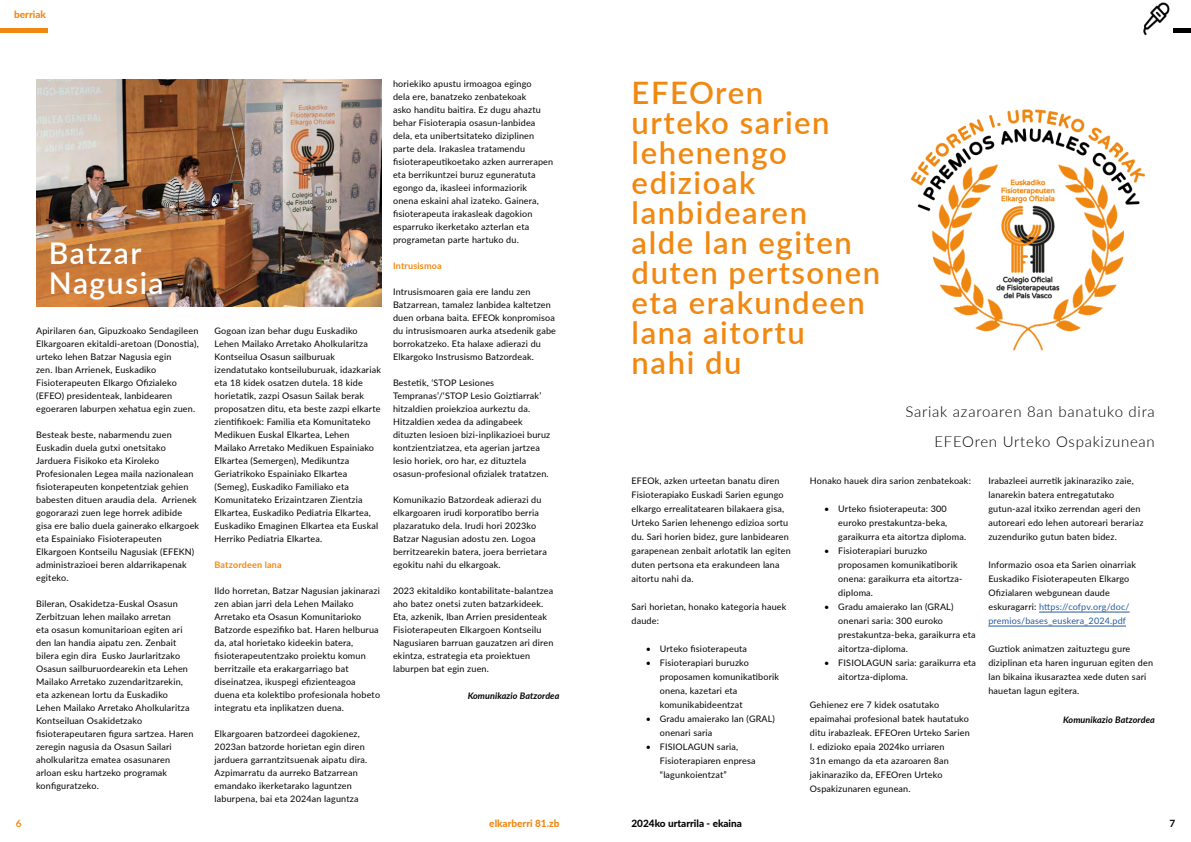
<style>
.page{position:relative;width:1191px;height:842px;background:#fff}
.page>*{position:absolute;margin:0;border:0;box-sizing:border-box;transform-origin:0 0}
.t1{font:600 31px/30px "Lato";letter-spacing:.05em;color:#f18811}
.t2{font:600 30px/30px "Lato";letter-spacing:.05em;color:#fff}
.t3{font:300 15px/30px "Lato";letter-spacing:.05em;color:#000;text-align:right}
.t4{font:800 10px "Lato";color:#000}
.t5{font:800 10px "Lato";color:#f18811}
.t6{font:700 10px "Lato";color:#f18811}
.t7{font:700 10px "Lato";color:#000}
.t8{font:9px/13px "Lato";letter-spacing:.02em;color:#000}
.t9{font:italic 700 9px "Lato";letter-spacing:.01em;color:#000}
.t10{font:700 9px "Lato";letter-spacing:.02em;color:#f18811}
.s1{color:#275b9b}
</style>
<div class="page">
<img style="left:36px;top:80px;width:345px;height:226px">
<hr style="left:1174px;top:29px;width:17px;height:4px;background:#000">
<img style="left:1143px;top:2px;width:27px;height:33px">
<hr style="left:1039px;top:612px;width:90px;height:1px;background:#275b9b">
<hr style="left:988px;top:626px;width:138px;height:1px;background:#275b9b">
<img style="left:910px;top:109px;width:236px;height:242px">
<hr style="left:0;top:29px;width:47px;height:4px;background:#f18811">
<p class="t5" style="left:14px;top:7px;width:33px">berriak</p>
<h2 class="t2" style="left:49px;top:236px;width:116px">Batzar<br>Nagusia</h2>
<p class="t8" style="left:36px;top:324px;width:164px">Apirilaren 6an, Gipuzkoako Sendagileen Elkargoaren ekitaldi-aretoan (Donostia), urteko lehen Batzar Nagusia egin<br>zen. Iban Arrienek, Euskadiko Fisioterapeuten Elkargo Ofizialeko (EFEO) presidenteak, lanbidearen egoeraren laburpen xehatua egin zuen.</p>
<p class="t8" style="left:36px;top:428px;width:164px">Besteak beste, nabarmendu zuen Euskadin duela gutxi onetsitako Jarduera Fisikoko eta Kiroleko Profesionalen Legea maila nazionalean fisioterapeuten konpetentziak gehien babesten dituen araudia dela. Arrienek gogorarazi zuen lege horrek adibide gisa ere balio duela gainerako elkargoek eta Espainiako Fisioterapeuten Elkargoen Kontseilu Nagusiak (EFEKN) administrazioei beren aldarrikapenak egiteko.</p>
<p class="t8" style="left:36px;top:597px;width:159px">Bileran, Osakidetza-Euskal Osasun Zerbitzuan lehen mailako arretan<br>eta osasun komunitarioan egiten ari den lan handia aipatu zen. Zenbait bilera egin dira Eusko Jaurlaritzako Osasun sailburuordearekin eta Lehen Mailako Arretako zuzendaritzarekin, eta azkenean lortu da Euskadiko Lehen Mailako Arretako Aholkularitza Kontseiluan Osakidetzako fisioterapeutaren figura sartzea. Haren zeregin nagusia da Osasun Sailari aholkularitza ematea osasunaren arloan esku hartzeko programak konfiguratzeko.</p>
<p class="t8" style="left:215px;top:324px;width:168px">Gogoan izan behar dugu Euskadiko Lehen Mailako Arretako Aholkularitza Kontseilua Osasun sailburuak izendatutako kontseiluburuak, idazkariak eta 18 kidek osatzen dutela. 18 kide horietatik, zazpi Osasun Sailak berak proposatzen ditu, eta beste zazpi elkarte zientifikoek: Familia eta Komunitateko Medikuen Euskal Elkartea, Lehen Mailako Arretako Medikuen Espainiako Elkartea (Semergen), Medikuntza Geriatrikoko Espainiako Elkartea (Semeg), Euskadiko Familiako eta Komunitateko Erizaintzaren Zientzia Elkartea, Euskadiko Pediatria Elkartea, Euskadiko Emaginen Elkartea eta Euskal Herriko Pediatria Elkartea.</p>
<p class="t10" style="left:215px;top:558px;width:69px">Batzordeen lana</p>
<p class="t8" style="left:215px;top:584px;width:167px">Ildo horretan, Batzar Nagusian jakinarazi zen abian jarri dela Lehen Mailako Arretako eta Osasun Komunitarioko Batzorde espezifiko bat. Haren helburua da, atal horietako kideekin batera, fisioterapeutentzako proiektu komun berritzaile eta erakargarriago bat diseinatzea, ikuspegi efizienteagoa duena eta kolektibo profesionala hobeto integratu eta inplikatzen duena.</p>
<p class="t8" style="left:215px;top:727px;width:154px">Elkargoaren batzordeei dagokienez, 2023an batzorde horietan egin diren jarduera garrantzitsuenak aipatu dira.<br>Azpimarratu da aurreko Batzarrean emandako ikerketarako laguntzen laburpena, bai eta 2024an laguntza</p>
<p class="t8" style="left:393px;top:77px;width:162px">horiekiko apustu irmoagoa egingo<br>dela ere, banatzeko zenbatekoak<br>asko handitu baitira. Ez dugu ahaztu behar Fisioterapia osasun-lanbidea dela, eta unibertsitateko diziplinen parte dela. Irakaslea tratamendu fisioterapeutikoetako azken aurrerapen eta berrikuntzei buruz eguneratuta egongo da, ikasleei informaziorik onena eskaini ahal izateko. Gainera, fisioterapeuta irakasleak dagokion esparruko ikerketako azterlan eta programetan parte hartuko du.</p>
<p class="t10" style="left:393px;top:259px;width:50px">Intrusismoa</p>
<p class="t8" style="left:393px;top:285px;width:164px">Intrusismoaren gaia ere landu zen Batzarrean, tamalez lanbidea kaltetzen duen orbana baita. EFEOk konpromisoa du intrusismoaren aurka atsedenik gabe borrokatzeko. Eta halaxe adierazi du Elkargoko Instrusismo Batzordeak.</p>
<p class="t8" style="left:393px;top:376px;width:159px">Bestetik, ‘STOP Lesiones Tempranas’/‘STOP Lesio Goiztiarrak’ hitzaldien proiekzioa aurkeztu da.<br>Hitzaldien xedea da adingabeek dituzten lesioen bizi-inplikazioei buruz kontzientziatzea, eta agerian jartzea lesio horiek, oro har, ez dituztela osasun-profesional ofizialek tratatzen.</p>
<p class="t8" style="left:393px;top:493px;width:155px">Komunikazio Batzordeak adierazi du elkargoaren irudi korporatibo berria plazaratuko dela. Irudi hori 2023ko Batzar Nagusian adostu zen. Logoa berritzearekin batera, joera berrietara egokitu nahi du elkargoak.</p>
<p class="t8" style="left:393px;top:584px;width:162px">2023 ekitaldiko kontabilitate-balantzea aho batez onetsi zuten batzarkideek.<br>Eta, azkenik, Iban Arrien presidenteak Fisioterapeuten Elkargoen Kontseilu Nagusiaren barruan gauzatzen ari diren ekintza, estrategia eta proiektuen laburpen bat egin zuen.</p>
<p class="t9" style="left:468px;top:689px;width:93px">Komunikazio Batzordea</p>
<h1 class="t1" style="left:631px;top:77px;width:250px">EFEOren<br>urteko sarien lehenengo edizioak lanbidearen<br>alde lan egiten duten pertsonen eta erakundeen lana aitortu<br>nahi du</h1>
<h3 class="t3" style="left:905px;top:396px;width:251px">Sariak azaroaren 8an banatuko dira<br>EFEOren Urteko Ospakizunean</h3>
<p class="t8" style="left:631px;top:473px;width:161px;line-height:14px">EFEOk, azken urteetan banatu diren Fisioterapiako Euskadi Sarien egungo elkargo errealitatearen bilakaera gisa, Urteko Sarien lehenengo edizioa sortu du. Sari horien bidez, gure lanbidearen garapenean zenbait arlotatik lan egiten duten pertsona eta erakundeen lana aitortu nahi da.</p>
<p class="t8" style="left:631px;top:599px;width:156px;line-height:14px">Sari horietan, honako kategoria hauek daude:</p>
<p class="t8" style="left:645px;top:642px;width:103px">• Urteko fisioterapeuta</p>
<p class="t8" style="left:660px;top:655px;width:121px;line-height:14px;text-indent:-14px">• Fisioterapiari buruzko proposamen komunikatiborik onena, kazetari eta komunikabideentzat</p>
<p class="t8" style="left:660px;top:711px;width:117px;line-height:14px;text-indent:-14px">• Gradu amaierako lan (GRAL) onenari saria</p>
<p class="t8" style="left:660px;top:739px;width:97px;line-height:14px;text-indent:-14px">• FISIOLAGUN saria,<br>Fisioterapiaren enpresa “lagunkoientzat”</p>
<p class="t8" style="left:810px;top:474px;width:162px">Honako hauek dira sarion zenbatekoak:</p>
<p class="t8" style="left:838px;top:501px;width:129px;line-height:14px;text-indent:-14px">• Urteko fisioterapeuta: 300 euroko prestakuntza-beka, garaikurra eta aitortza diploma.</p>
<p class="t8" style="left:838px;top:543px;width:126px;line-height:14px;text-indent:-14px">• Fisioterapiari buruzko proposamen komunikatiborik onena: garaikurra eta aitortza&shy;diploma.</p>
<p class="t8" style="left:838px;top:599px;width:139px;line-height:14px;text-indent:-14px">• Gradu amaierako lan (GRAL) onenari saria: 300 euroko prestakuntza-beka, garaikurra eta aitortza-diploma.</p>
<p class="t8" style="left:838px;top:655px;width:139px;line-height:14px;text-indent:-14px">• FISIOLAGUN saria: garaikurra eta aitortza-diploma.</p>
<p class="t8" style="left:810px;top:697px;width:161px;line-height:14px">Gehienez ere 7 kidek osatutako epaimahai profesional batek hautatuko ditu irabazleak. EFEOren Urteko Sarien I. edizioko epaia 2024ko urriaren<br>31n emango da eta azaroaren 8an jakinaraziko da, EFEOren Urteko Ospakizunaren egunean.</p>
<p class="t8" style="left:988px;top:473px;width:156px;line-height:14px">Irabazleei aurretik jakinaraziko zaie, lanarekin batera entregatutako gutun-azal itxiko zerrendan ageri den autoreari edo lehen autoreari berariaz zuzenduriko gutun baten bidez.</p>
<p class="t8" style="left:988px;top:557px;width:149px;line-height:14px">Informazio osoa eta Sarien oinarriak Euskadiko Fisioterapeuten Elkargo Ofizialaren webgunean daude eskuragarri: <span class="s1">https://cofpv.org/doc/ premios/bases_euskera_2024.pdf</span></p>
<p class="t8" style="left:988px;top:641px;width:166px;line-height:14px">Guztiok animatzen zaituztegu gure diziplinan eta haren inguruan egiten den lan bikaina ikusaraztea xede duten sari hauetan lagun egitera.</p>
<p class="t9" style="left:1063px;top:713px;width:93px">Komunikazio Batzordea</p>
<p class="t4" style="left:631px;top:816px;width:112px">2024ko urtarrila - ekaina</p>
<p class="t5" style="left:489px;top:816px;width:72px">elkarberri 81.zb</p>
<p class="t6" style="left:16px;top:816px;width:7px">6</p>
<p class="t7" style="left:1169px;top:816px;width:7px">7</p>
</div>
